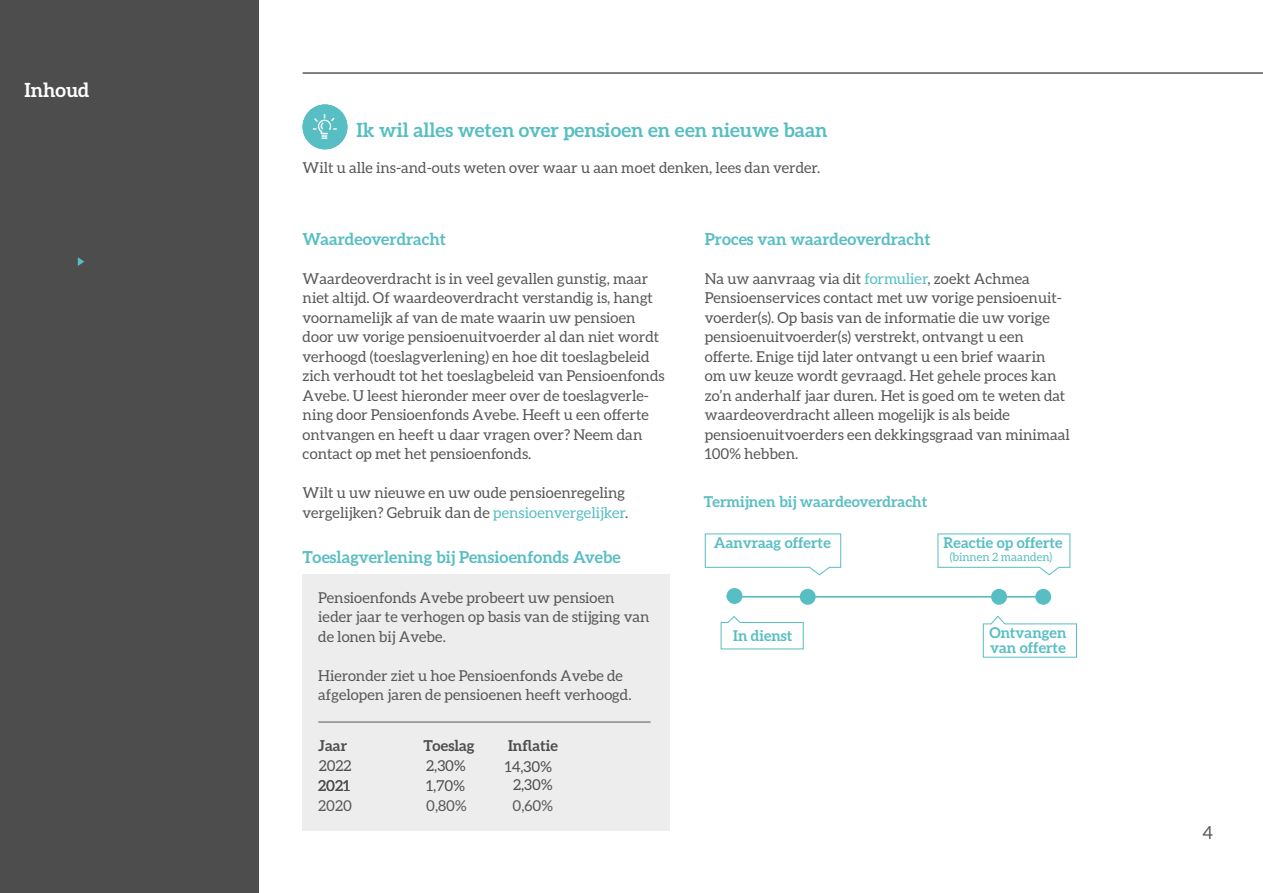
<style>
.page{position:relative;width:1263px;height:893px;background:#fff}
.page>*{position:absolute;margin:0;border:0;box-sizing:border-box;transform-origin:0 0}
.t1{font:700 19.5px "Aleo";color:#57bec3}
.t2{font:700 19.5px "Aleo";color:#fff}
.t3{font:18px "Aleo";color:#575756}
.t4{font:700 16.5px "Aleo";color:#57bec3}
.t5{font:700 16.5px "Aleo";color:#58bec3}
.t6{font:15px/19.5px "Aleo";color:#575756}
.t7{font:700 15px "Aleo";color:#58bec3}
.t8{font:15px "Aleo";color:#4e4d4d}
.t9{font:700 15px "Aleo";color:#4e4d4d}
.t10{font:700 14.85px/14.5px "Aleo";color:#57bec3}
.t11{font:11.55px "Aleo";color:#57bec3}
.s1{color:#57bec3}
</style>
<div class="page">
<div style="left:0;top:0;width:259px;height:893px;background:#4e4d4d"></div>
<hr style="left:303px;top:72px;width:960px;height:2px;background:#575756">
<div style="left:303px;top:105px;width:44px;height:44px;background:#57bec3;border-radius:50%"></div>
<svg style="left:313px;top:114px;width:24px;height:25px"></svg>
<div style="left:302px;top:574px;width:367px;height:257px;background:#ededed"></div>
<hr style="left:318px;top:722px;width:333px;height:1px;background:#575756">
<hr style="left:726px;top:596px;width:317px;height:2px;background:#57bec3">
<div style="left:726px;top:588px;width:16px;height:16px;background:#57bec3;border-radius:50%"></div>
<svg style="left:720px;top:616px;width:84px;height:34px"></svg>
<svg style="left:704px;top:533px;width:137px;height:43px"></svg>
<div style="left:800px;top:589px;width:16px;height:16px;background:#57bec3;border-radius:50%"></div>
<div style="left:991px;top:589px;width:16px;height:16px;background:#57bec3;border-radius:50%"></div>
<div style="left:1035px;top:589px;width:16px;height:16px;background:#57bec3;border-radius:50%"></div>
<svg style="left:982px;top:616px;width:95px;height:42px"></svg>
<svg style="left:937px;top:533px;width:134px;height:43px"></svg>
<svg style="left:78px;top:257px;width:6px;height:9px"></svg>
<h1 class="t2" style="left:24px;top:78px;width:67px">Inhoud</h1>
<h1 class="t1" style="left:357px;top:119px;width:472px">Ik wil alles weten over pensioen en een nieuwe baan</h1>
<p class="t6" style="left:303px;top:158px;width:519px">Wilt u alle ins-and-outs weten over waar u aan moet denken, lees dan verder.</p>
<p class="t4" style="left:303px;top:229px;width:145px">Waardeoverdracht</p>
<p class="t6" style="left:303px;top:269px;width:363px">Waardeoverdracht is in veel gevallen gunstig, maar niet altijd. Of waardeoverdracht verstandig is, hangt voornamelijk af van de mate waarin uw pensioen door uw vorige pensioenuitvoerder al dan niet wordt verhoogd (toeslagverlening) en hoe dit toeslagbeleid zich verhoudt tot het toeslagbeleid van Pensioenfonds Avebe. U leest hieronder meer over de toeslagverle&shy;ning door Pensioenfonds Avebe. Heeft u een offerte ontvangen en heeft u daar vragen over? Neem dan contact op met het pensioenfonds.</p>
<p class="t6" style="left:303px;top:483px;width:327px">Wilt u uw nieuwe en uw oude pensioenregeling vergelijken? Gebruik dan de <span class="s1">pensioenvergelijker</span>.</p>
<p class="t5" style="left:303px;top:547px;width:320px">Toeslagverlening bij Pensioenfonds Avebe</p>
<p class="t6" style="left:318px;top:587px;width:333px">Pensioenfonds Avebe probeert uw pensioen ieder jaar te verhogen op basis van de stijging van de lonen bij Avebe.</p>
<p class="t6" style="left:318px;top:665px;width:315px">Hieronder ziet u hoe Pensioenfonds Avebe de afgelopen jaren de pensioenen heeft verhoogd.</p>
<p class="t9" style="left:318px;top:737px;width:30px">Jaar</p>
<p class="t9" style="left:423px;top:737px;width:53px">Toeslag</p>
<p class="t9" style="left:508px;top:737px;width:51px">Inflatie</p>
<p class="t8" style="left:426px;top:757px;width:41px">2,30%</p>
<p class="t8" style="left:513px;top:777px;width:41px">2,30%</p>
<p class="t6" style="left:318px;top:796px;width:35px">2020</p>
<p class="t6" style="left:426px;top:796px;width:42px">0,80%</p>
<p class="t6" style="left:512px;top:796px;width:42px">0,60%</p>
<p class="t8" style="left:505px;top:758px;width:49px">14,30%</p>
<p class="t8" style="left:318px;top:778px;width:33px">2021</p>
<p class="t8" style="left:426px;top:778px;width:40px">1,70%</p>
<p class="t4" style="left:705px;top:229px;width:227px">Proces van waardeoverdracht</p>
<p class="t6" style="left:705px;top:269px;width:367px">Na uw aanvraag via dit <span class="s1">formulier</span>, zoekt Achmea Pensioenservices contact met uw vorige pensioenuit&shy;voerder(s). Op basis van de informatie die uw vorige pensioenuitvoerder(s) verstrekt, ontvangt u een offerte. Enige tijd later ontvangt u een brief waarin om uw keuze wordt gevraagd. Het gehele proces kan zo’n anderhalf jaar duren. Het is goed om te weten dat waardeoverdracht alleen mogelijk is als beide pensioenuitvoerders een dekkingsgraad van minimaal 100% hebben.</p>
<p class="t7" style="left:704px;top:493px;width:225px">Termijnen bij waardeoverdracht</p>
<p class="t10" style="left:714px;top:535px;width:118px">Aanvraag offerte</p>
<p class="t10" style="left:943px;top:535px;width:121px">Reactie op offerte</p>
<p class="t11" style="left:950px;top:551px;width:104px">(binnen 2 maanden)</p>
<p class="t10" style="left:733px;top:628px;width:61px">In dienst</p>
<p class="t10" style="left:989px;top:625px;width:78px">Ontvangen van offerte</p>
<p class="t3" style="left:1202px;top:823px;width:12px">4</p>
</div>
